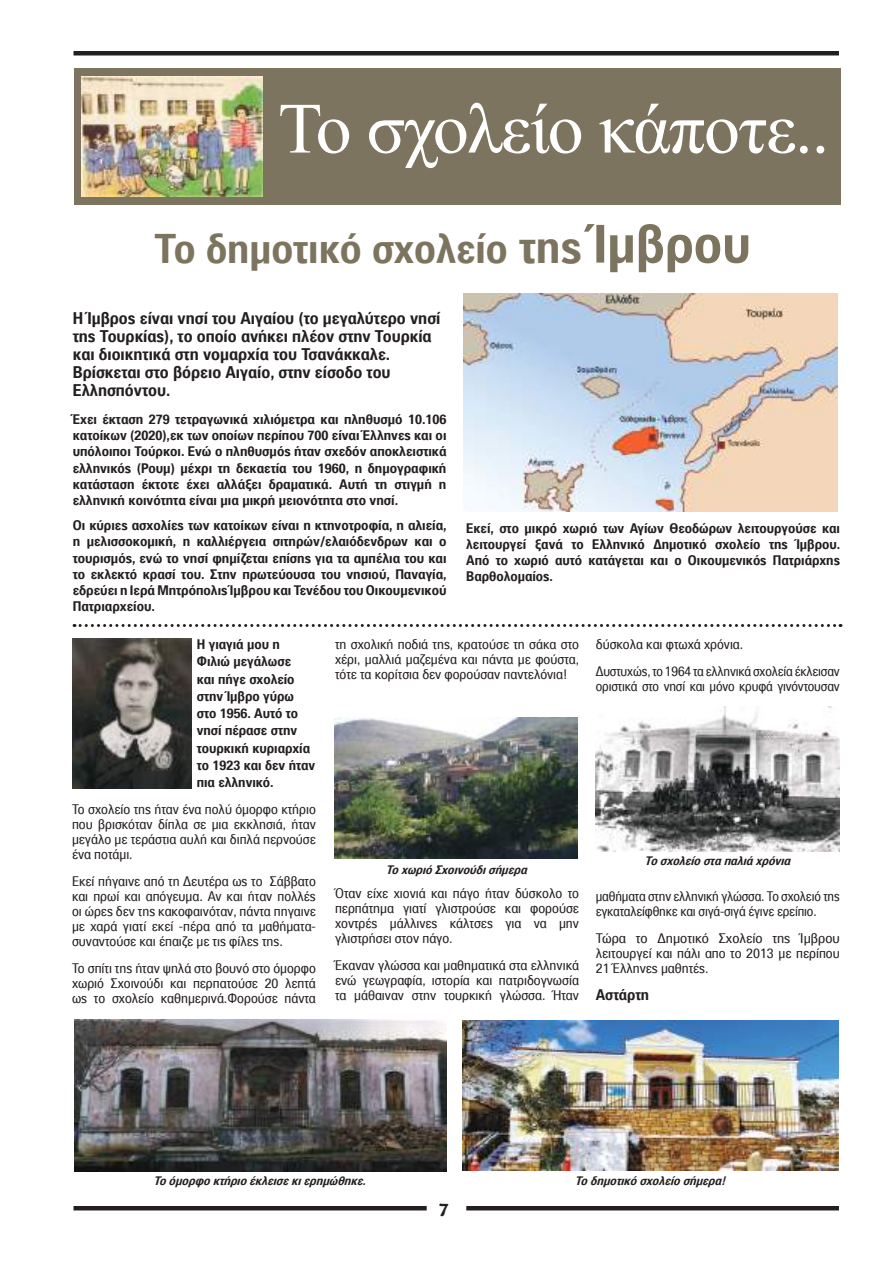
<style>
.page{position:relative;width:893px;height:1263px;background:#fff}
.page>*{position:absolute;margin:0;border:0;box-sizing:border-box;transform-origin:0 0}
.t1{font:72px "Times New Roman";letter-spacing:-.02em;color:#fff}
.t2{font:700 40.5px "PF Paperback";color:#7c745f}
.t3{font:700 18px "PF Armonia";color:#241f1f}
.t4{font:700 16.5px/18px "PF Paperback";color:#241f1f}
.t5{font:700 15px "PF Paperback";color:#241f1f}
.t6{font:13.5px/15px "PF Paperback";color:#241f1f;text-align:justify}
.t7{font:700 13.5px/16.2px "PF Paperback";color:#241f1f;text-align:justify}
.t8{font:13.5px/15px "PF Paperback";color:#241f1f;scale:.95 1}
.t9{font:italic 700 12px "PF Paperback";color:#241f1f}
.s1{font-size:45px}
.s2{font-size:52.5px}
</style>
<div class="page">
<hr style="left:466px;top:1206px;width:373px;height:4px;background:#241f1f">
<div style="left:74px;top:51px;width:765px;height:5px;background:#241f1f"></div>
<hr style="left:74px;top:1206px;width:353px;height:4px;background:#241f1f">
<div style="left:74px;top:69px;width:766px;height:136px;background:#7c745f"></div>
<img style="left:82px;top:76px;width:180px;height:121px">
<img style="left:596px;top:706px;width:244px;height:145px">
<img style="left:73px;top:638px;width:119px;height:150px">
<img style="left:463px;top:1020px;width:376px;height:150px">
<img style="left:74px;top:1019px;width:373px;height:153px">
<img style="left:464px;top:294px;width:373px;height:217px">
<svg style="left:74px;top:624px;width:767px;height:3px"></svg>
<img style="left:335px;top:717px;width:243px;height:141px">
<h1 class="t1" style="left:278px;top:78px;width:553px">Το σχολείο κάποτε..</h1>
<h2 class="t2" style="left:155px;top:223px;width:598px">Το δημοτικό σχολείο <span class="s1">της</span> <span class="s2">Ίμβρου</span></h2>
<p class="t4" style="left:73px;top:308px;width:369px">Η Ίμβρος είναι νησί του Αιγαίου (το μεγαλύτερο νησί της Τουρκίας), το οποίο ανήκει πλέον στην Τουρκία και διοικητικά στη νομαρχία του Τσανάκκαλε.<br>Βρίσκεται στο βόρειο Αιγαίο, στην είσοδο του Ελλησπόντου.</p>
<p class="t7" style="left:73px;top:411px;width:375px">Έχει έκταση 279 τετραγωνικά χιλιόμετρα και πληθυσμό 10.106 κατοίκων (2020),εκ των οποίων περίπου 700 είναι Έλληνες και οι υπόλοιποι Τούρκοι. Ενώ ο πληθυσμός ήταν σχεδόν αποκλειστικά ελληνικός (Ρουμ) μέχρι τη δεκαετία του 1960, η δημογραφική κατάσταση έκτοτε έχει αλλάξει δραματικά. Αυτή τη στιγμή η ελληνική κοινότητα είναι μια μικρή μειονότητα στο νησί.</p>
<p class="t7" style="left:73px;top:517px;width:375px">Οι κύριες ασχολίες των κατοίκων είναι η κτηνοτροφία, η αλιεία, η μελισσοκομική, η καλλιέργεια σιτηρών/ελαιόδενδρων και ο τουρισμός, ενώ το νησί φημίζεται επίσης για τα αμπέλια του και το εκλεκτό κρασί του. Στην πρωτεύουσα του νησιού, Παναγία, εδρεύει η Ιερά Μητρόπολις Ίμβρου και Τενέδου του Οικουμενικού Πατριαρχείου.</p>
<p class="t7" style="left:466px;top:519px;width:375px">Εκεί, στο μικρό χωριό των Αγίων Θεοδώρων λειτουργούσε και λειτουργεί ξανά το Ελληνικό Δημοτικό σχολείο της Ίμβρου.<br>Από το χωριό αυτό κατάγεται και ο Οικουμενικός Πατριάρχης Βαρθολομαίος.</p>
<p class="t7" style="left:197px;top:635px;width:120px;line-height:17.2px;text-align:left">Η γιαγιά μου η<br>Φιλιώ μεγάλωσε<br>και πήγε σχολείο στην Ίμβρο γύρω στο 1956. Αυτό το νησί πέρασε στην τουρκική κυριαρχία το 1923 και δεν ήταν πια ελληνικό.</p>
<p class="t6" style="left:72px;top:801px;width:245px">Το σχολείο της ήταν ένα πολύ όμορφο κτήριο που βρισκόταν δίπλα σε μια εκκλησιά, ήταν μεγάλο με τεράστια αυλή και διπλά περνούσε ένα ποτάμι.</p>
<p class="t6" style="left:72px;top:873px;width:245px">Εκεί πήγαινε από τη Δευτέρα ως το Σάββατο και πρωί και απόγευμα. Αν και ήταν πολλές οι ώρες δεν της κακοφαινόταν, πάντα πηγαινε με χαρά γιατί εκεί -πέρα από τα μαθήματα&shy;συναντούσε και έπαιζε με τις φίλες της.</p>
<p class="t6" style="left:72px;top:960px;width:245px">Το σπίτι της ήταν ψηλά στο βουνό στο όμορφο χωριό Σχοινούδι και περπατούσε 20 λεπτά ως το σχολείο καθημερινά.Φορούσε πάντα</p>
<p class="t6" style="left:335px;top:636px;width:246px">τη σχολική ποδιά της, κρατούσε τη σάκα στο χέρι, μαλλιά μαζεμένα και πάντα με φούστα, τότε τα κορίτσια δεν φορούσαν παντελόνια!</p>
<p class="t6" style="left:596px;top:630px;width:245px;line-height:27px">δύσκολα και φτωχά χρόνια.<br>Δυστυχώς, το 1964 τα ελληνικά σχολεία έκλεισαν</p>
<p class="t8" style="left:596px;top:678px;width:258px">οριστικά στο νησί και μόνο κρυφά γινόντουσαν</p>
<p class="t9" style="left:386px;top:862px;width:146px">ΤοχωριόΣχοινούδισήμερα</p>
<p class="t6" style="left:335px;top:885px;width:245px">Όταν είχε χιονιά και πάγο ήταν δύσκολο το περπάτημα γιατί γλιστρούσε και φορούσε χοντρές μάλλινες κάλτσες για να μην γλιστρήσει στον πάγο.</p>
<p class="t6" style="left:335px;top:957px;width:245px">Έκαναν γλώσσα και μαθηματικά στα ελληνικά ενώ γεωγραφία, ιστορία και πατριδογνωσία τα μάθαιναν στην τουρκική γλώσσα. Ήταν</p>
<p class="t9" style="left:645px;top:853px;width:151px">Τοσχολείοσταπαλιάχρόνια</p>
<p class="t8" style="left:596px;top:888px;width:258px">μαθήματα στην ελληνική γλώσσα. Το σχολειό της εγκαταλείφθηκε και σιγά-σιγά έγινε ερείπιο.</p>
<p class="t6" style="left:596px;top:930px;width:245px">Τώρα το Δημοτικό Σχολείο της Ίμβρου λειτουργεί και πάλι απο το 2013 με περίπου 21 Έλληνες μαθητές.</p>
<p class="t5" style="left:596px;top:985px;width:55px">Αστάρτη</p>
<p class="t9" style="left:153px;top:1173px;width:217px">Τοόμορφοκτήριοέκλεισεκιερημώθηκε.</p>
<p class="t9" style="left:575px;top:1173px;width:155px">Τοδημοτικόσχολείοσήμερα!</p>
<h3 class="t3" style="left:439px;top:1196px;width:12px">7</h3>
</div>
